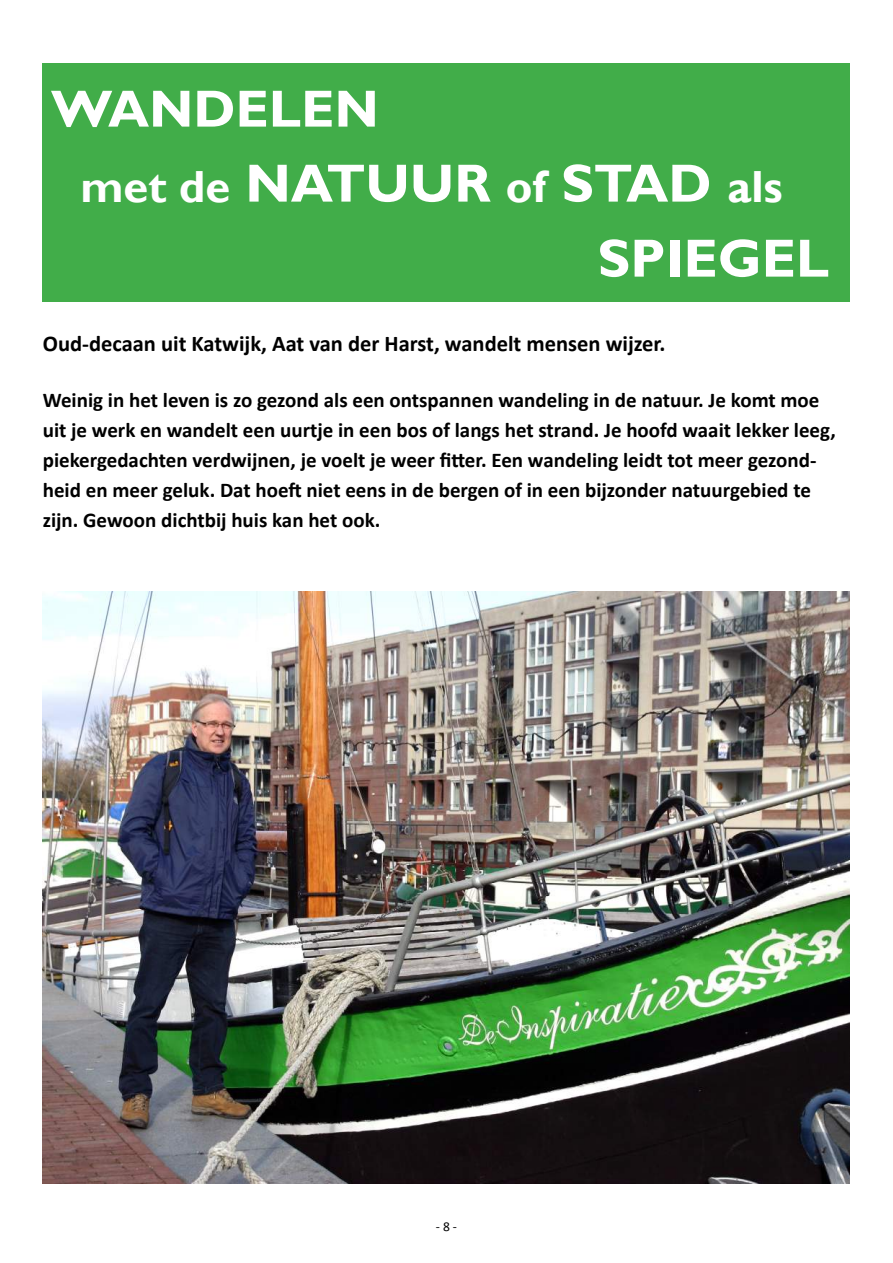
<style>
.page{position:relative;width:893px;height:1263px;background:#fff}
.page>*{position:absolute;margin:0;border:0;box-sizing:border-box;transform-origin:0 0}
.t1{font:700 54px "Gill Sans";color:#fff}
.t2{font:700 52.5px "Gill Sans";color:#fff}
.t3{font:700 45px "Gill Sans";color:#fff}
.t4{font:700 22.5px "Calibri";color:#000}
.t5{font:700 21px/30px "Calibri";color:#000}
.t6{font:13.5px "Calibri";color:#000}
.s1{font-size:54px}
</style>
<div class="page">
<div style="left:43px;top:64px;width:807px;height:238px;background:#41ad49"></div>
<img style="left:43px;top:591px;width:807px;height:592px">
<h2 class="t2" style="left:51px;top:77px;width:329px">WANDELEN</h2>
<h3 class="t3" style="left:80px;top:159px;width:704px">met de <span class="s1">NATUUR</span> of <span class="s1">STAD</span> als</h3>
<h1 class="t1" style="left:597px;top:226px;width:233px">SPIEGEL</h1>
<p class="t4" style="left:43px;top:329px;width:624px">Oud-decaan uit Katwijk, Aat van der Harst, wandelt mensen wijzer.</p>
<p class="t5" style="left:43px;top:385px;width:795px">Weinig in het leven is zo gezond als een ontspannen wandeling in de natuur. Je komt moe uit je werk en wandelt een uurtje in een bos of langs het strand. Je hoofd waait lekker leeg, piekergedachten verdwijnen, je voelt je weer fitter. Een wandeling leidt tot meer gezond&shy;heid en meer geluk. Dat hoeft niet eens in de bergen of in een bijzonder natuurgebied te zijn. Gewoon dichtbij huis kan het ook.</p>
<p class="t6" style="left:436px;top:1217px;width:23px">- 8 -</p>
</div>
